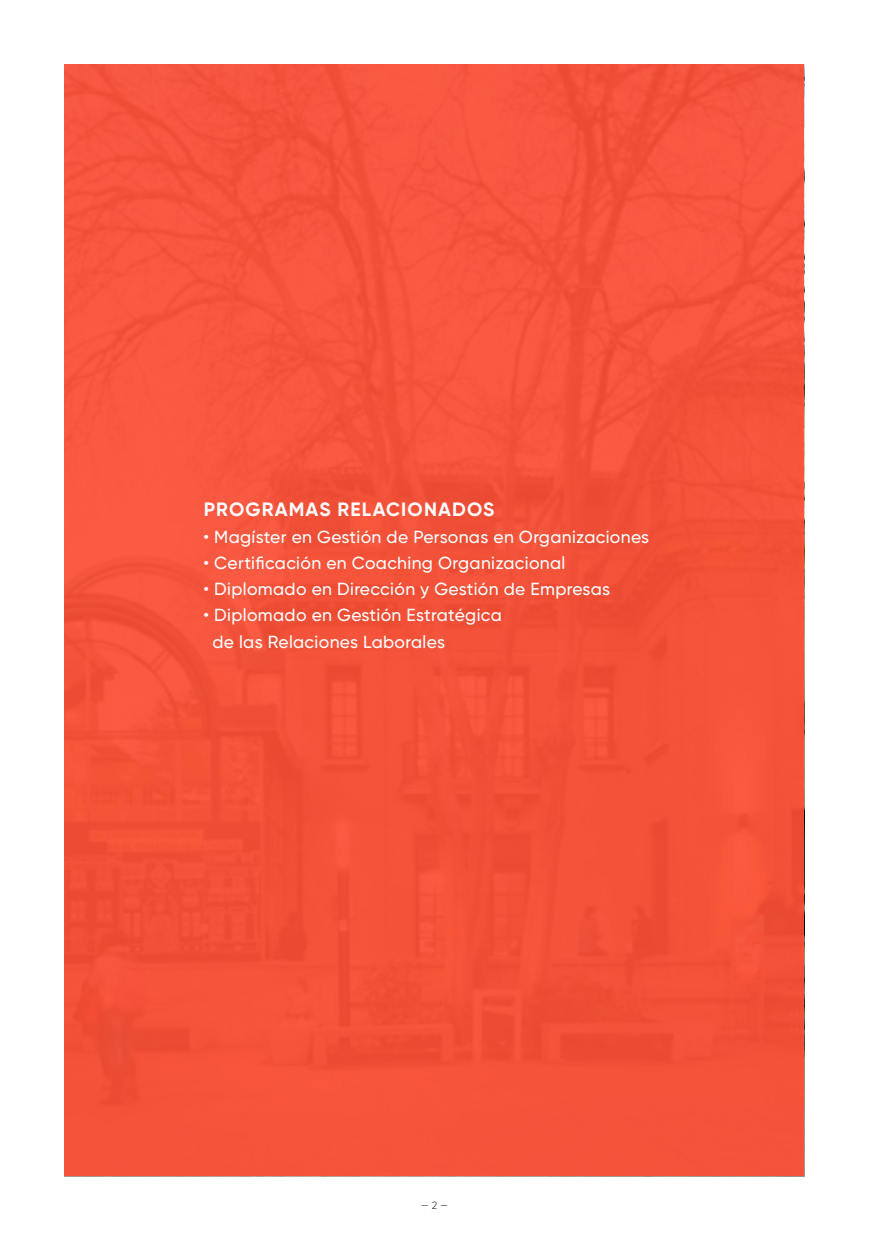
<style>
.page{position:relative;width:869px;height:1241px;background:#fff}
.page>*{position:absolute;margin:0;border:0;box-sizing:border-box;transform-origin:0 0}
.t1{font:700 19.25px "Gilroy";letter-spacing:.06em;color:#fff}
.t2{font:500 17.5px/26.2px "Gilroy";letter-spacing:.02em;color:#fff}
.t3{font:300 10.5px "Gilroy";color:#1a1a1a}
</style>
<div class="page">
<div style="left:64px;top:64px;width:740px;height:1112px;background:#fb4f35"></div>
<p class="t1" style="left:204px;top:497px;width:292px">PROGRAMAS RELACIONADOS</p>
<p class="t2" style="left:203px;top:523px;width:447px">• Magíster en Gestión de Personas en Organizaciones</p>
<p class="t2" style="left:203px;top:549px;width:363px">• Certificación en Coaching Organizacional</p>
<p class="t2" style="left:203px;top:575px;width:408px">• Diplomado en Dirección y Gestión de Empresas</p>
<p class="t2" style="left:212px;top:602px;width:291px;text-indent:-9px">• Diplomado en Gestión Estratégica de las Relaciones Laborales</p>
<p class="t3" style="left:420px;top:1198px;width:29px">— 2 —</p>
</div>
